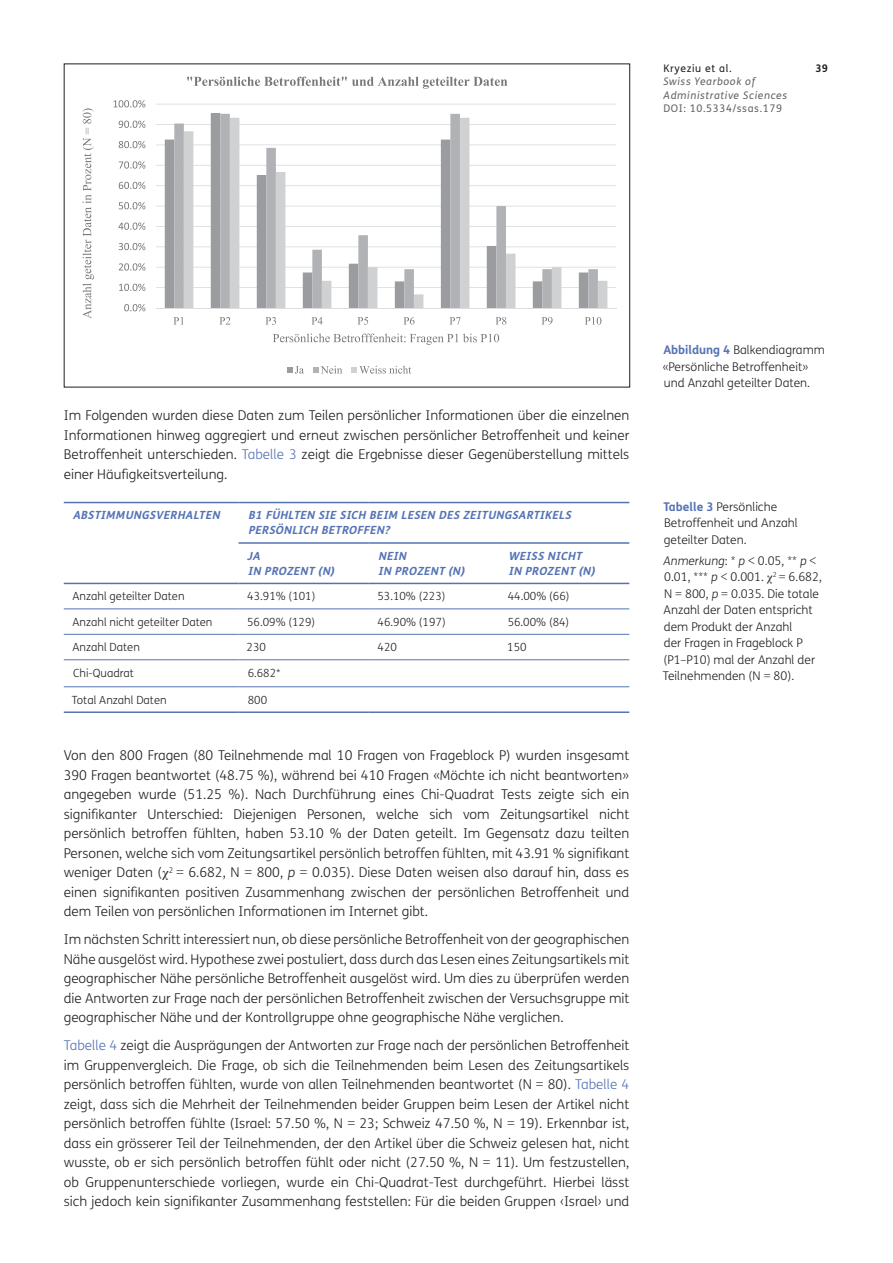
<style>
.page{position:relative;width:893px;height:1263px;background:#fff}
.page>*{position:absolute;margin:0;border:0;box-sizing:border-box;transform-origin:0 0}
.Body_Copy{font:300 13.5px/19.5px "FS Me";color:#231f20;text-align:justify}
.Figure_copy_Note{font:300 12px/16.5px "FS Me";color:#231f20}
.Figure_copy{font:300 12px/16.5px "FS Me";color:#231f20}
.Table_Copy{font:300 11.25px "FS Me";color:#231f20}
.Table_Headings{font:italic 700 11.25px/15px "FS Me";color:#5573b4}
.t1{font:italic 10.5px/13.5px "FS Me";letter-spacing:.06em;color:#636366}
.t2{font:10.5px "FS Me";letter-spacing:.06em;color:#636366}
.t3{font:10.5px "FS Me";letter-spacing:.06em;color:#231f20}
.t4{font:700 10.5px "FS Me";color:#231f20}
.s1{color:#5573b4}
.s2{font-family:"STIX";font-weight:400}
.s3{font-style:italic}
.s4{font-weight:700;color:#5573b4}
</style>
<div class="page">
<hr style="left:64px;top:608px;width:175px;height:1px;background:#5573b4">
<hr style="left:239px;top:608px;width:130px;height:1px;background:#5573b4">
<hr style="left:369px;top:608px;width:130px;height:1px;background:#5573b4">
<hr style="left:499px;top:608px;width:130px;height:1px;background:#5573b4">
<hr style="left:64px;top:634px;width:175px;height:1px;background:#5573b4">
<hr style="left:239px;top:634px;width:130px;height:1px;background:#5573b4">
<hr style="left:369px;top:634px;width:130px;height:1px;background:#5573b4">
<hr style="left:499px;top:634px;width:130px;height:1px;background:#5573b4">
<hr style="left:64px;top:659px;width:175px;height:1px;background:#5573b4">
<hr style="left:239px;top:659px;width:130px;height:1px;background:#5573b4">
<hr style="left:369px;top:659px;width:130px;height:1px;background:#5573b4">
<hr style="left:499px;top:659px;width:130px;height:1px;background:#5573b4">
<hr style="left:64px;top:686px;width:175px;height:1px;background:#5573b4">
<hr style="left:239px;top:686px;width:130px;height:1px;background:#5573b4">
<hr style="left:369px;top:686px;width:130px;height:1px;background:#5573b4">
<hr style="left:499px;top:686px;width:130px;height:1px;background:#5573b4">
<hr style="left:239px;top:542px;width:130px;height:2px;background:#5573b4">
<hr style="left:369px;top:542px;width:130px;height:2px;background:#5573b4">
<hr style="left:499px;top:542px;width:130px;height:2px;background:#5573b4">
<hr style="left:64px;top:502px;width:175px;height:1px;background:#5573b4">
<hr style="left:239px;top:502px;width:130px;height:1px;background:#5573b4">
<hr style="left:369px;top:502px;width:130px;height:1px;background:#5573b4">
<hr style="left:499px;top:502px;width:130px;height:1px;background:#5573b4">
<hr style="left:64px;top:583px;width:175px;height:1px;background:#5573b4">
<hr style="left:239px;top:583px;width:130px;height:1px;background:#5573b4">
<hr style="left:369px;top:583px;width:130px;height:1px;background:#5573b4">
<hr style="left:499px;top:583px;width:130px;height:1px;background:#5573b4">
<hr style="left:64px;top:711px;width:175px;height:2px;background:#5573b4">
<hr style="left:239px;top:711px;width:130px;height:2px;background:#5573b4">
<hr style="left:369px;top:711px;width:130px;height:2px;background:#5573b4">
<hr style="left:499px;top:711px;width:130px;height:2px;background:#5573b4">
<hr style="left:156px;top:287px;width:460px;height:1px;background:#dcdddf">
<hr style="left:156px;top:267px;width:460px;height:1px;background:#dcdddf">
<hr style="left:156px;top:246px;width:460px;height:1px;background:#dcdddf">
<hr style="left:156px;top:226px;width:460px;height:1px;background:#dcdddf">
<hr style="left:156px;top:206px;width:460px;height:1px;background:#dcdddf">
<hr style="left:156px;top:185px;width:460px;height:1px;background:#dcdddf">
<hr style="left:156px;top:165px;width:460px;height:1px;background:#dcdddf">
<hr style="left:156px;top:144px;width:460px;height:1px;background:#dcdddf">
<hr style="left:156px;top:124px;width:460px;height:1px;background:#dcdddf">
<hr style="left:156px;top:104px;width:460px;height:1px;background:#dcdddf">
<svg style="left:165px;top:113px;width:295px;height:195px;fill:#9a9c9f"></svg>
<svg style="left:174px;top:114px;width:295px;height:194px;fill:#b1b2b6"></svg>
<svg style="left:184px;top:118px;width:423px;height:190px"></svg>
<hr style="left:156px;top:308px;width:460px;height:1px;background:#dcdddf">
<svg style="left:124px;top:304px;width:21px;height:7px"></svg>
<svg style="left:119px;top:284px;width:26px;height:7px"></svg>
<svg style="left:119px;top:263px;width:26px;height:8px"></svg>
<svg style="left:119px;top:243px;width:26px;height:7px"></svg>
<svg style="left:118px;top:222px;width:27px;height:8px"></svg>
<svg style="left:119px;top:202px;width:26px;height:7px"></svg>
<svg style="left:119px;top:182px;width:26px;height:7px"></svg>
<svg style="left:119px;top:161px;width:26px;height:8px"></svg>
<svg style="left:119px;top:141px;width:26px;height:7px"></svg>
<svg style="left:119px;top:121px;width:26px;height:7px"></svg>
<svg style="left:113px;top:100px;width:32px;height:8px"></svg>
<svg style="left:173px;top:317px;width:11px;height:8px"></svg>
<svg style="left:219px;top:317px;width:11px;height:8px"></svg>
<svg style="left:265px;top:317px;width:11px;height:8px"></svg>
<svg style="left:311px;top:317px;width:12px;height:8px"></svg>
<svg style="left:357px;top:317px;width:11px;height:8px"></svg>
<svg style="left:403px;top:317px;width:12px;height:8px"></svg>
<svg style="left:449px;top:317px;width:11px;height:8px"></svg>
<svg style="left:495px;top:317px;width:11px;height:8px"></svg>
<svg style="left:541px;top:317px;width:12px;height:8px"></svg>
<svg style="left:585px;top:317px;width:16px;height:8px"></svg>
<svg style="left:83px;top:108px;width:11px;height:211px"></svg>
<svg style="left:273px;top:334px;width:226px;height:11px"></svg>
<svg style="left:187px;top:77px;width:320px;height:12px"></svg>
<svg style="left:287px;top:366px;width:17px;height:8px"></svg>
<svg style="left:313px;top:366px;width:29px;height:8px"></svg>
<svg style="left:351px;top:366px;width:60px;height:8px"></svg>
<p class="t3" style="left:663px;top:62px;width:70px">Kryeziu et al.</p>
<p class="t4" style="left:815px;top:61px;width:14px">39</p>
<p class="t1" style="left:663px;top:75px;width:125px">Swiss Yearbook of<br>Administrative Sciences</p>
<p class="t2" style="left:663px;top:102px;width:120px">DOI: 10.5334/ssas.179</p>
<p class="Body_Copy" style="left:64px;top:406px;width:567px">Im Folgenden wurden diese Daten zum Teilen persönlicher Informationen über die einzelnen Informationen hinweg aggregiert und erneut zwischen persönlicher Betroffenheit und keiner Betroffenheit unterschieden. <span class="s1">Tabelle 3</span> zeigt die Ergebnisse dieser Gegenüberstellung mittels einer Häufigkeitsverteilung.</p>
<h2 class="Table_Headings" style="left:73px;top:508px;width:151px">ABSTIMMUNGSVERHALTEN</h2>
<h2 class="Table_Headings" style="left:248px;top:508px;width:327px">B1 FÜHLTEN SIE SICH BEIM LESEN DES ZEITUNGSARTIKELS<br>PERSÖNLICH BETROFFEN?</h2>
<h2 class="Table_Headings" style="left:247px;top:548px;width:18px">JA</h2>
<h2 class="Table_Headings" style="left:248px;top:563px;width:91px">IN PROZENT (N)</h2>
<h2 class="Table_Headings" style="left:508px;top:548px;width:78px">WEISS NICHT</h2>
<h2 class="Table_Headings" style="left:508px;top:563px;width:91px">IN PROZENT (N)</h2>
<h2 class="Table_Headings" style="left:378px;top:548px;width:32px">NEIN</h2>
<h2 class="Table_Headings" style="left:378px;top:563px;width:91px">IN PROZENT (N)</h2>
<p class="Table_Copy" style="left:73px;top:590px;width:113px">Anzahl geteilter Daten</p>
<p class="Table_Copy" style="left:247px;top:590px;width:70px">43.91% (101)</p>
<p class="Table_Copy" style="left:377px;top:590px;width:70px">53.10% (223)</p>
<p class="Table_Copy" style="left:508px;top:590px;width:63px">44.00% (66)</p>
<p class="Table_Copy" style="left:73px;top:615px;width:141px">Anzahl nicht geteilter Daten</p>
<p class="Table_Copy" style="left:247px;top:615px;width:70px">56.09% (129)</p>
<p class="Table_Copy" style="left:378px;top:615px;width:70px">46.90% (197)</p>
<p class="Table_Copy" style="left:508px;top:615px;width:63px">56.00% (84)</p>
<p class="Table_Copy" style="left:73px;top:641px;width:69px">Anzahl Daten</p>
<p class="Table_Copy" style="left:247px;top:641px;width:21px">230</p>
<p class="Table_Copy" style="left:378px;top:641px;width:21px">420</p>
<p class="Table_Copy" style="left:507px;top:641px;width:21px">150</p>
<p class="Table_Copy" style="left:73px;top:666px;width:62px">Chi-Quadrat</p>
<p class="Table_Copy" style="left:248px;top:666px;width:35px">6.682*</p>
<p class="Table_Copy" style="left:72px;top:693px;width:96px">Total Anzahl Daten</p>
<p class="Table_Copy" style="left:248px;top:693px;width:21px">800</p>
<p class="Body_Copy" style="left:64px;top:746px;width:567px">Von den 800 Fragen (80 Teilnehmende mal 10 Fragen von Frageblock P) wurden insgesamt 390 Fragen beantwortet (48.75 %), während bei 410 Fragen «Möchte ich nicht beantworten» angegeben wurde (51.25 %). Nach Durchführung eines Chi-Quadrat Tests zeigte sich ein signifikanter Unterschied: Diejenigen Personen, welche sich vom Zeitungsartikel nicht persönlich betroffen fühlten, haben 53.10 % der Daten geteilt. Im Gegensatz dazu teilten Personen, welche sich vom Zeitungsartikel persönlich betroffen fühlten, mit 43.91 % signifikant weniger Daten (<span class="s2">χ</span><sup>2</sup> = 6.682, N = 800, <span class="s3">p</span> = 0.035). Diese Daten weisen also darauf hin, dass es einen signifikanten positiven Zusammenhang zwischen der persönlichen Betroffenheit und dem Teilen von persönlichen Informationen im Internet gibt.</p>
<p class="Body_Copy" style="left:64px;top:930px;width:567px">Im nächsten Schritt interessiert nun, ob diese persönliche Betroffenheit von der geographischen Nähe ausgelöst wird. Hypothese zwei postuliert, dass durch das Lesen eines Zeitungsartikels mit geographischer Nähe persönliche Betroffenheit ausgelöst wird. Um dies zu überprüfen werden die Antworten zur Frage nach der persönlichen Betroffenheit zwischen der Versuchsgruppe mit geographischer Nähe und der Kontrollgruppe ohne geographische Nähe verglichen.</p>
<p class="Body_Copy" style="left:64px;top:1036px;width:567px"><span class="s1">Tabelle 4</span> zeigt die Ausprägungen der Antworten zur Frage nach der persönlichen Betroffenheit im Gruppenvergleich. Die Frage, ob sich die Teilnehmenden beim Lesen des Zeitungsartikels persönlich betroffen fühlten, wurde von allen Teilnehmenden beantwortet (N = 80). <span class="s1">Tabelle 4 </span>zeigt, dass sich die Mehrheit der Teilnehmenden beider Gruppen beim Lesen der Artikel nicht persönlich betroffen fühlte (Israel: 57.50 %, N = 23; Schweiz 47.50 %, N = 19). Erkennbar ist, dass ein grösserer Teil der Teilnehmenden, der den Artikel über die Schweiz gelesen hat, nicht wusste, ob er sich persönlich betroffen fühlt oder nicht (27.50 %, N = 11). Um festzustellen, ob Gruppenunterschiede vorliegen, wurde ein Chi-Quadrat-Test durchgeführt. Hierbei lässt sich jedoch kein signifikanter Zusammenhang feststellen: Für die beiden Gruppen ‹Israel› und</p>
<p class="Figure_copy" style="left:662px;top:342px;width:164px"><span class="s4">Abbildung 4</span> Balkendiagramm «Persönliche Betroffenheit» und Anzahl geteilter Daten.</p>
<p class="Figure_copy" style="left:663px;top:499px;width:136px"><span class="s4">Tabelle 3</span> Persönliche<br>Betroffenheit und Anzahl geteilter Daten.</p>
<p class="Figure_copy_Note" style="left:663px;top:552px;width:161px"><span class="s3">Anmerkung</span>: * <span class="s3">p</span> &lt; 0.05, ** <span class="s3">p</span> &lt;<br>0.01, *** <span class="s3">p</span> &lt; 0.001. <span class="s2">χ</span><sup>2</sup> = 6.682,<br>N = 800, <span class="s3">p</span> = 0.035. Die totale<br>Anzahl der Daten entspricht dem Produkt der Anzahl<br>der Fragen in Frageblock P (P1–P10) mal der Anzahl der<br>Teilnehmenden (N = 80).</p>
</div>
